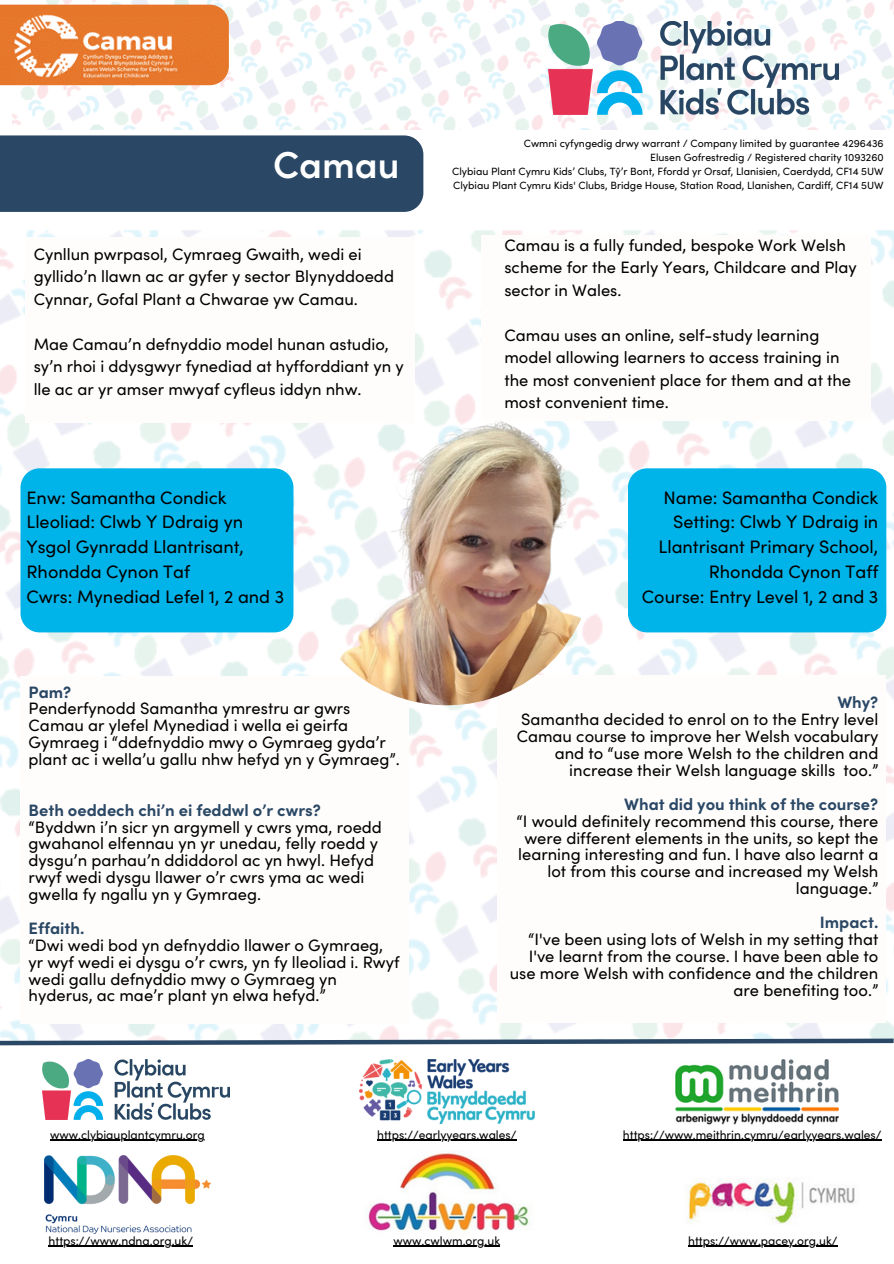
<style>
.page{position:relative;width:894px;height:1264px;background:#fff}
.page>*{position:absolute;margin:0;border:0;box-sizing:border-box;transform-origin:0 0}
.t1{font:600 37.5px "Sofia Pro";color:#fff}
.t2{font:18px/24.8px "Sofia Pro";color:#000}
.t3{font:16.5px/16.8px "Sofia Pro";color:#000}
.t4{font:12px "Sofia Pro";color:#000}
.t5{font:10.5px "Sofia Pro";color:#000}
.s1{font-weight:700;color:#2a4865}
</style>
<div class="page">
<img style="left:46px;top:0;width:847px;height:3px">
<img style="left:0;top:3px;width:893px;height:1033px">
<div style="left:0;top:135px;width:423px;height:77px;background:#2a4865"></div>
<div style="left:21px;top:468px;width:272px;height:164px;background:#00b3e9"></div>
<div style="left:26px;top:237px;width:388px;height:185px;background:#fffdfc"></div>
<div style="left:21px;top:676px;width:388px;height:347px;background:#fffdfc"></div>
<div style="left:497px;top:675px;width:388px;height:347px;background:#fffdfc"></div>
<img style="left:299px;top:410px;width:295px;height:295px;border-radius:50%">
<img style="left:0;top:5px;width:229px;height:80px">
<svg style="left:0;top:1036px;width:893px;height:10px"></svg>
<img style="left:42px;top:1059px;width:187px;height:60px">
<img style="left:359px;top:1059px;width:175px;height:64px">
<img style="left:675px;top:1059px;width:162px;height:66px">
<img style="left:44px;top:1155px;width:167px;height:78px">
<img style="left:367px;top:1150px;width:162px;height:81px">
<img style="left:686px;top:1178px;width:169px;height:46px">
<hr style="left:50px;top:1139px;width:155px;height:1px;background:#000">
<hr style="left:377px;top:1139px;width:139px;height:1px;background:#000">
<hr style="left:622px;top:1139px;width:259px;height:1px;background:#000">
<hr style="left:49px;top:1245px;width:144px;height:1px;background:#000">
<hr style="left:393px;top:1245px;width:107px;height:1px;background:#000">
<hr style="left:688px;top:1245px;width:149px;height:1px;background:#000">
<div style="left:627px;top:468px;width:259px;height:164px;background:#00b3e9"></div>
<div style="left:481px;top:235px;width:389px;height:186px;background:#fffdfc"></div>
<h2 class="t1" style="left:273px;top:140px;width:128px">Camau</h2>
<p class="t3" style="left:34px;top:242px;width:362px;line-height:22.5px">Cynllun pwrpasol, Cymraeg Gwaith, wedi ei gyllido’n llawn ac ar gyfer y sector Blynyddoedd<br>Cynnar, Gofal Plant a Chwarae yw Camau.</p>
<h1 class="t3" style="left:34px;top:332px;width:371px;line-height:22.5px">Mae Camau’n defnyddio model hunan astudio, sy’n rhoi i ddysgwyr fynediad at hyfforddiant yn y lle ac ar yr amser mwyaf cyfleus iddyn nhw.</h1>
<h2 class="t2" style="left:27px;top:484px;width:259px">Enw: Samantha Condick<br>Lleoliad: Clwb Y Ddraig yn<br>Ysgol Gynradd Llantrisant,<br>Rhondda Cynon Taf<br>Cwrs: Mynediad Lefel 1, 2 and 3</h2>
<p class="t3" style="left:29px;top:683px;width:372px"><span class="s1">Pam?<br></span>Penderfynodd Samantha ymrestru ar gwrs Camau ar ylefel Mynediad i wella ei geirfa Gymraeg i “ddefnyddio mwy o Gymraeg gyda’r plant ac i wella’u gallu nhw hefyd yn y Gymraeg”.</p>
<p class="t3" style="left:29px;top:801px;width:355px"><span class="s1">Beth oeddech chi’n ei feddwl o’r cwrs? </span>“Byddwn i’n sicr yn argymell y cwrs yma, roedd gwahanol elfennau yn yr unedau, felly roedd y dysgu’n parhau’n ddiddorol ac yn hwyl. Hefyd rwyf wedi dysgu llawer o’r cwrs yma ac wedi gwella fy ngallu yn y Gymraeg.</p>
<p class="t3" style="left:29px;top:919px;width:372px"><span class="s1">Effaith.<br></span>“Dwi wedi bod yn defnyddio llawer o Gymraeg, yr wyf wedi ei dysgu o’r cwrs, yn fy lleoliad i. Rwyf wedi gallu defnyddio mwy o Gymraeg yn hyderus, ac mae’r plant yn elwa hefyd.”</p>
<p class="t5" style="left:523px;top:137px;width:361px">Cwmni cyfyngedig drwy warrant / Company limited by guarantee 4296436</p>
<h3 class="t5" style="left:650px;top:151px;width:235px">Elusen Gofrestredig / Registered charity 1093260</h3>
<p class="t5" style="left:452px;top:165px;width:433px">Clybiau Plant Cymru Kids’ Clubs, Tŷ’r Bont, Ffordd yr Orsaf, Llanisien, Caerdydd, CF14 5UW</p>
<h3 class="t5" style="left:453px;top:179px;width:432px">Clybiau Plant Cymru Kids' Clubs, Bridge House, Station Road, Llanishen, Cardiff, CF14 5UW</h3>
<p class="t3" style="left:504px;top:233px;width:353px;line-height:22.5px">Camau is a fully funded, bespoke Work Welsh scheme for the Early Years, Childcare and Play sector in Wales.</p>
<h3 class="t3" style="left:504px;top:323px;width:348px;line-height:22.5px">Camau uses an online, self-study learning model allowing learners to access training in the most convenient place for them and at the most convenient time.</h3>
<p class="t2" style="left:641px;top:484px;width:238px;text-align:right">Name: Samantha Condick<br>Setting: Clwb Y Ddraig in<br>Llantrisant Primary School,<br>Rhondda Cynon Taff<br>Course: Entry Level 1, 2 and 3</p>
<h3 class="t3" style="left:516px;top:694px;width:363px;text-align:right"><span class="s1">Why?<br></span>Samantha decided to enrol on to the Entry level Camau course to improve her Welsh vocabulary and to “use more Welsh to the children and increase their Welsh language skills too.”</h3>
<p class="t3" style="left:516px;top:795px;width:363px;text-align:right"><span class="s1">What did you think of the course?<br></span>“I would definitely recommend this course, there were different elements in the units, so kept the learning interesting and fun. I have also learnt a lot from this course and increased my Welsh language.”</p>
<h3 class="t3" style="left:509px;top:913px;width:370px;text-align:right"><span class="s1">Impact.<br></span>“I've been using lots of Welsh in my setting that I've learnt from the course. I have been able to use more Welsh with confidence and the children are benefiting too.”</h3>
<h2 class="t4" style="left:50px;top:1126px;width:156px">www.clybiauplantcymru.org</h2>
<h2 class="t4" style="left:377px;top:1126px;width:141px">https://earlyyears.wales/</h2>
<h2 class="t4" style="left:622px;top:1126px;width:260px">https://www.meithrin.cymru/earlyyears.wales/</h2>
<h2 class="t4" style="left:49px;top:1232px;width:146px">https://www.ndna.org.uk/</h2>
<p class="t4" style="left:393px;top:1232px;width:108px">www.cwlwm.org.uk</p>
<h3 class="t4" style="left:688px;top:1232px;width:151px">https://www.pacey.org.uk/</h3>
</div>
